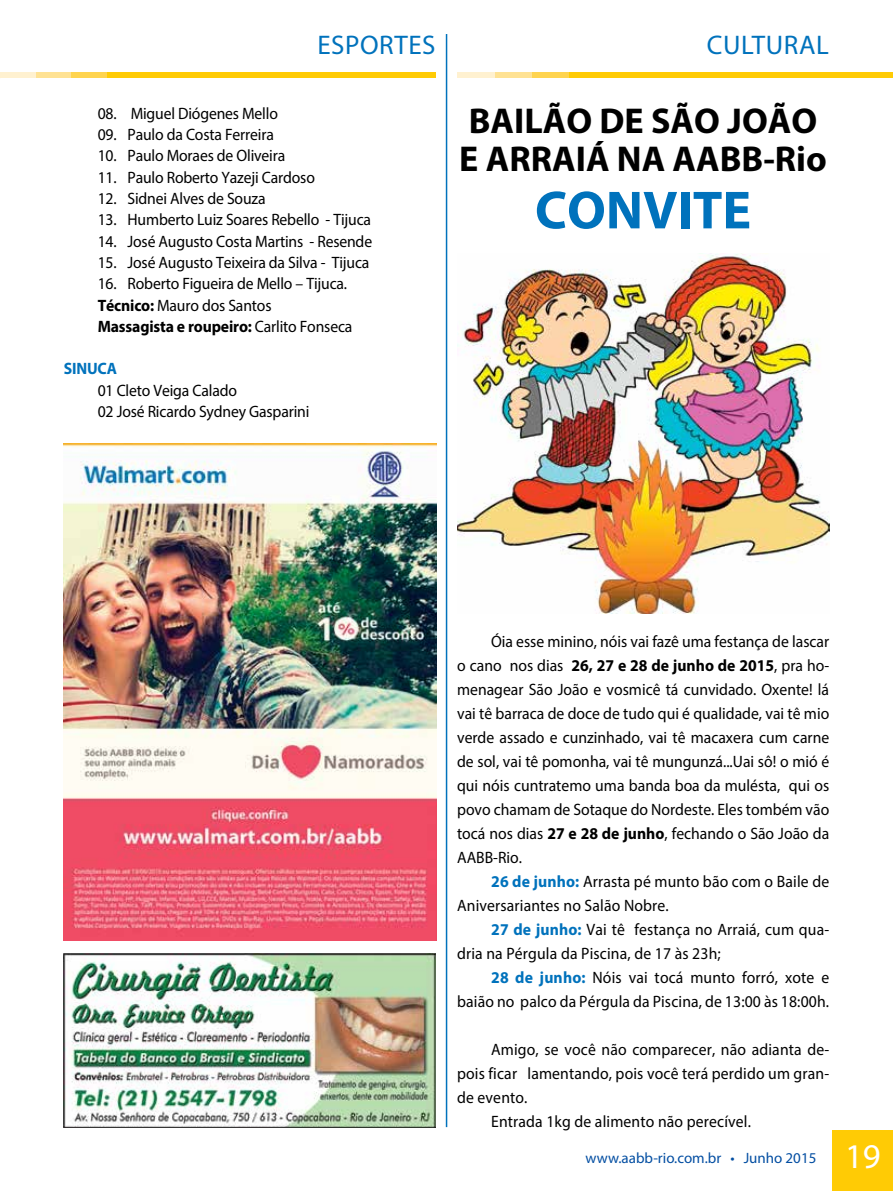
<style>
.page{position:relative;width:893px;height:1191px;background:#fff}
.page>*{position:absolute;margin:0;border:0;box-sizing:border-box;transform-origin:0 0}
.t1{font:700 54px "Myriad Pro";color:#0072bc}
.t2{font:700 36px/37.5px "Myriad Pro";color:#000}
.t3{font:34.8px "Myriad Pro";color:#fff}
.t4{font:27px "Myriad Pro";letter-spacing:.02em;color:#0072bc}
.t5{font:16.5px/24px "Myriad Pro";color:#000;scale:.95 1}
.t6{font:700 16.5px "Myriad Pro";color:#0072bc;scale:.95 1}
.t7{font:15px "Myriad Pro";color:#034ea2}
.s1{font-weight:700}
.s2{font-weight:700;color:#0072bc}
</style>
<div class="page">
<div style="left:832px;top:1130px;width:61px;height:61px;background:#ffcb05"></div>
<img style="left:457px;top:254px;width:372px;height:359px">
<div style="left:107px;top:72px;width:329px;height:6px;background:#ffcb05"></div>
<div style="left:71px;top:72px;width:36px;height:6px;background:#ffd44f"></div>
<div style="left:36px;top:72px;width:35px;height:6px;background:#ffe293"></div>
<div style="left:0;top:72px;width:36px;height:6px;background:#fff1d0"></div>
<img style="left:64px;top:953px;width:372px;height:174px">
<div style="left:569px;top:72px;width:324px;height:6px;background:#ffcb05"></div>
<div style="left:532px;top:72px;width:37px;height:6px;background:#ffd44f"></div>
<div style="left:494px;top:72px;width:38px;height:6px;background:#ffe293"></div>
<div style="left:457px;top:72px;width:37px;height:6px;background:#fff1d0"></div>
<hr style="left:446px;top:34px;width:1px;height:1093px;background:#0072bc">
<img style="left:64px;top:443px;width:372px;height:497px">
<h3 class="t4" style="left:317px;top:28px;width:117px">esportes</h3>
<p class="t5" style="left:98px;top:101px;width:191px">08. Miguel Diógenes Mello</p>
<p class="t5" style="left:98px;top:122px;width:187px">09. Paulo da Costa Ferreira</p>
<p class="t5" style="left:98px;top:143px;width:199px">10. Paulo Moraes de Oliveira</p>
<p class="t5" style="left:98px;top:165px;width:230px">11. Paulo Roberto Yazeji Cardoso</p>
<p class="t5" style="left:98px;top:186px;width:178px">12. Sidnei Alves de Souza</p>
<p class="t5" style="left:98px;top:207px;width:289px">13. Humberto Luiz Soares Rebello - Tijuca</p>
<p class="t5" style="left:98px;top:229px;width:290px">14. José Augusto Costa Martins - Resende</p>
<p class="t5" style="left:98px;top:250px;width:287px">15. José Augusto Teixeira da Silva - Tijuca</p>
<p class="t5" style="left:98px;top:273px;width:270px;line-height:21.3px">16. Roberto Figueira de Mello – Tijuca.<br><span class="s1">Técnico:</span> Mauro dos Santos<br><span class="s1">Massagista e roupeiro:</span> Carlito Fonseca</p>
<p class="t6" style="left:64px;top:358px;width:57px">SINUCA</p>
<p class="t5" style="left:98px;top:379px;width:224px;line-height:21.3px">01 Cleto Veiga Calado<br>02 José Ricardo Sydney Gasparini</p>
<h3 class="t4" style="left:707px;top:29px;width:124px">CULTURAL</h3>
<h2 class="t2" style="left:459px;top:101px;width:360px">BAILÃO DE SÃO JOÃO<br>E ARRA</h2>
<h2 class="t2" style="left:576px;top:139px;width:253px">IÁ NA AABB-Rio</h2>
<h1 class="t1" style="left:535px;top:175px;width:218px">CONVITE</h1>
<p class="t5" style="left:457px;top:629px;width:393px;text-align:justify;text-indent:34px">Óia esse minino, nóis vai fazê uma festança de lascar o cano nos dias <span class="s1">26, 27 e 28 de junho de 2015</span>, pra ho&shy;menagear São João e vosmicê tá cunvidado. Oxente! lá vai tê barraca de doce de tudo qui é qualidade, vai tê mio verde assado e cunzinhado, vai tê macaxera cum carne de sol, vai tê pomonha, vai tê mungunzá...Uai sô! o mió é qui nóis cuntratemo uma banda boa da mulésta, qui os povo chamam de Sotaque do Nordeste. Eles tombém vão tocá nos dias <span class="s1">27 e 28 de junho</span>, fechando o São João da AABB</p>
<p class="t5" style="left:493px;top:845px;width:32px">-Rio.</p>
<p class="t5" style="left:491px;top:869px;width:357px"><span class="s2">26 de junho:</span> Arrasta pé munto bão com o Baile de</p>
<p class="t5" style="left:457px;top:893px;width:224px">Aniversariantes no Salão Nobre.</p>
<p class="t5" style="left:491px;top:917px;width:357px"><span class="s2">27 de junho:</span> Vai tê festança no Arraiá, cum qua-</p>
<p class="t5" style="left:457px;top:941px;width:279px">dria na Pérgula da Piscina, de 17 às 23h;</p>
<p class="t5" style="left:491px;top:965px;width:357px"><span class="s2">28 de junho:</span> Nóis vai tocá munto forró, xote e</p>
<p class="t5" style="left:457px;top:989px;width:393px">baião no palco da Pérgula da Piscina, de 13:00 às 18:00h.</p>
<p class="t5" style="left:491px;top:1037px;width:357px">Amigo, se você não comparecer, não adianta de-</p>
<p class="t5" style="left:457px;top:1061px;width:393px">pois ficar lamentando, pois você terá perdido um gran-</p>
<p class="t5" style="left:457px;top:1085px;width:76px">de evento.</p>
<p class="t5" style="left:491px;top:1109px;width:275px">Entrada 1kg de alimento não perecível.</p>
<p class="t7" style="left:586px;top:1148px;width:232px">www.aabb-rio.com.br • Junho 2015</p>
<h3 class="t3" style="left:845px;top:1134px;width:37px">19</h3>
</div>
